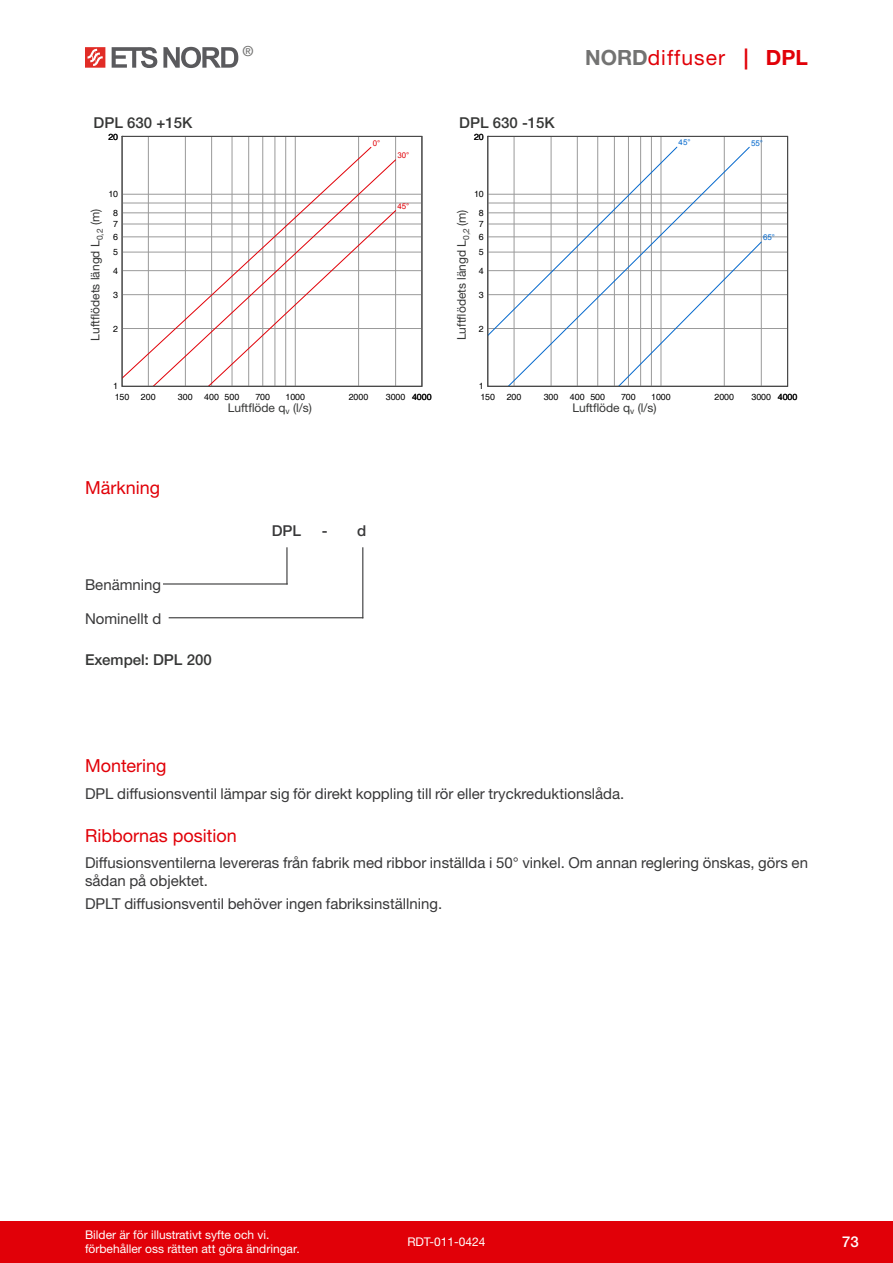
<style>
.page{position:relative;width:893px;height:1263px;background:#fff}
.page>*{position:absolute;margin:0;border:0;box-sizing:border-box;transform-origin:0 0}
.t1{font:21px "Helvetica Neue LTW1 G";letter-spacing:.05em;color:#e10008}
.Pealkiri{font:18px "Helvetica Neue LTW1 G";color:#e10008}
.Tekst{font:15px/18px "Helvetica Neue LTW1 G";color:#383839}
.Näidis{font:500 15px "Helvetica Neue LTW1 G";color:#363736}
.Markeering_kast{font:15px "Helvetica Neue LTW1 G";color:#383839}
.markeering_kiri{font:500 15px "Helvetica Neue LTW1 G";color:#383839}
.t2{font:500 15px "Helvetica Neue LTW1 G";color:#fff}
.t3{font:500 13.95px "Helvetica Neue LTW1 G";color:#737372}
.t4{font:12px/14.4px "Helvetica Neue LTW1 G";color:#fff}
.Graafiku_tekst{font:12px "Helvetica Neue LTW1 G";color:#363736}
.t5{font:9.75px "Helvetica";color:#000}
.t6{font:8.85px "Helvetica";color:#000}
.t7{font:7.95px "Arial";color:#0569cd}
.t8{font:7.95px "Arial";color:#e10008}
.s1{font-weight:700;color:#737372}
.s2{font-weight:700}
</style>
<div class="page">
<div style="left:0;top:1221px;width:893px;height:42px;background:#e10008"></div>
<svg style="left:112px;top:47px;width:45px;height:21px"></svg>
<svg style="left:163px;top:47px;width:75px;height:21px"></svg>
<svg style="left:85px;top:47px;width:20px;height:21px"></svg>
<hr style="left:148px;top:136px;width:1px;height:250px;background:#9a9a9a">
<hr style="left:185px;top:136px;width:1px;height:250px;background:#9a9a9a">
<hr style="left:211px;top:136px;width:1px;height:250px;background:#9a9a9a">
<hr style="left:232px;top:136px;width:1px;height:250px;background:#9a9a9a">
<hr style="left:248px;top:136px;width:1px;height:250px;background:#9a9a9a">
<hr style="left:262px;top:136px;width:1px;height:250px;background:#9a9a9a">
<hr style="left:275px;top:136px;width:1px;height:250px;background:#9a9a9a">
<hr style="left:285px;top:136px;width:1px;height:250px;background:#9a9a9a">
<hr style="left:295px;top:136px;width:1px;height:250px;background:#9a9a9a">
<hr style="left:358px;top:136px;width:1px;height:250px;background:#9a9a9a">
<hr style="left:395px;top:136px;width:1px;height:250px;background:#9a9a9a">
<hr style="left:122px;top:328px;width:300px;height:1px;background:#9a9a9a">
<hr style="left:122px;top:294px;width:300px;height:1px;background:#9a9a9a">
<hr style="left:122px;top:270px;width:300px;height:1px;background:#9a9a9a">
<hr style="left:122px;top:252px;width:300px;height:1px;background:#9a9a9a">
<hr style="left:122px;top:236px;width:300px;height:1px;background:#9a9a9a">
<hr style="left:122px;top:224px;width:300px;height:1px;background:#9a9a9a">
<hr style="left:122px;top:212px;width:300px;height:1px;background:#9a9a9a">
<hr style="left:122px;top:203px;width:300px;height:1px;background:#9a9a9a">
<hr style="left:122px;top:194px;width:300px;height:1px;background:#9a9a9a">
<svg style="left:372px;top:159px;width:24px;height:137px"></svg>
<svg style="left:124px;top:147px;width:248px;height:238px"></svg>
<div style="left:122px;top:136px;width:300px;height:251px;border:1px solid #454545"></div>
<hr style="left:514px;top:136px;width:1px;height:250px;background:#9a9a9a">
<hr style="left:551px;top:136px;width:1px;height:250px;background:#9a9a9a">
<hr style="left:577px;top:136px;width:1px;height:250px;background:#9a9a9a">
<hr style="left:597px;top:136px;width:1px;height:250px;background:#9a9a9a">
<hr style="left:614px;top:136px;width:1px;height:250px;background:#9a9a9a">
<hr style="left:628px;top:136px;width:1px;height:250px;background:#9a9a9a">
<hr style="left:640px;top:136px;width:1px;height:250px;background:#9a9a9a">
<hr style="left:651px;top:136px;width:1px;height:250px;background:#9a9a9a">
<hr style="left:661px;top:136px;width:1px;height:250px;background:#9a9a9a">
<hr style="left:724px;top:136px;width:1px;height:250px;background:#9a9a9a">
<hr style="left:761px;top:136px;width:1px;height:250px;background:#9a9a9a">
<hr style="left:488px;top:328px;width:300px;height:1px;background:#9a9a9a">
<hr style="left:488px;top:294px;width:300px;height:1px;background:#9a9a9a">
<hr style="left:488px;top:270px;width:300px;height:1px;background:#9a9a9a">
<hr style="left:488px;top:252px;width:300px;height:1px;background:#9a9a9a">
<hr style="left:488px;top:236px;width:300px;height:1px;background:#9a9a9a">
<hr style="left:488px;top:224px;width:300px;height:1px;background:#9a9a9a">
<hr style="left:488px;top:212px;width:300px;height:1px;background:#9a9a9a">
<hr style="left:488px;top:203px;width:300px;height:1px;background:#9a9a9a">
<hr style="left:488px;top:194px;width:300px;height:1px;background:#9a9a9a">
<svg style="left:750px;top:241px;width:12px;height:144px"></svg>
<svg style="left:677px;top:147px;width:73px;height:238px"></svg>
<svg style="left:489px;top:147px;width:188px;height:238px"></svg>
<div style="left:487px;top:136px;width:301px;height:251px;border:1px solid #454545"></div>
<hr style="left:163px;top:583px;width:125px;height:1px;background:#383839">
<hr style="left:286px;top:547px;width:1px;height:37px;background:#383839">
<hr style="left:169px;top:617px;width:194px;height:1px;background:#383839">
<hr style="left:362px;top:547px;width:1px;height:71px;background:#383839">
<p class="t3" style="left:242px;top:43px;width:13px">®</p>
<p class="t1" style="left:585px;top:44px;width:224px"><span class="s1">NORD</span>diffuser <span class="s2">| DPL</span></p>
<p class="Näidis" style="left:94px;top:113px;width:100px">DPL 630 +15K</p>
<p class="Näidis" style="left:459px;top:113px;width:97px">DPL 630 -15K</p>
<p class="t6" style="left:108px;top:131px;width:11px">20</p>
<p class="t6" style="left:108px;top:189px;width:11px">10</p>
<p class="t8" style="left:373px;top:138px;width:9px">0°</p>
<p class="t8" style="left:397px;top:150px;width:13px">30°</p>
<p class="t6" style="left:474px;top:131px;width:11px">20</p>
<p class="t6" style="left:474px;top:189px;width:11px">10</p>
<p class="t8" style="left:397px;top:201px;width:13px">45°</p>
<p class="Graafiku_tekst" style="left:88px;top:341px;width:133px;rotate:-90deg">Luftflödets längd L<sub>0,2</sub> (m)</p>
<p class="Graafiku_tekst" style="left:454px;top:340px;width:132px;rotate:-90deg">Luftflödets längd L<sub>0,2</sub> (m)</p>
<p class="t6" style="left:113px;top:208px;width:6px">8</p>
<p class="t6" style="left:113px;top:219px;width:6px">7</p>
<p class="t6" style="left:113px;top:232px;width:6px">6</p>
<p class="t5" style="left:457px;top:278px;width:34px;rotate:-90deg">L<sub>0,2</sub> (m)</p>
<p class="t5" style="left:91px;top:278px;width:34px;rotate:-90deg">L<sub>0,2</sub> (m)</p>
<p class="t6" style="left:113px;top:247px;width:6px">5</p>
<p class="t6" style="left:113px;top:266px;width:6px">4</p>
<p class="t6" style="left:113px;top:290px;width:6px">3</p>
<p class="t6" style="left:113px;top:323px;width:6px">2</p>
<p class="t6" style="left:479px;top:208px;width:6px">8</p>
<p class="t6" style="left:479px;top:219px;width:6px">7</p>
<p class="t6" style="left:479px;top:232px;width:6px">6</p>
<p class="t6" style="left:479px;top:247px;width:6px">5</p>
<p class="t6" style="left:479px;top:266px;width:6px">4</p>
<p class="t6" style="left:479px;top:290px;width:6px">3</p>
<p class="t6" style="left:479px;top:323px;width:6px">2</p>
<p class="t6" style="left:113px;top:381px;width:6px">1</p>
<p class="t6" style="left:479px;top:381px;width:6px">1</p>
<p class="t7" style="left:679px;top:137px;width:13px">45°</p>
<p class="t7" style="left:751px;top:138px;width:13px">55°</p>
<p class="t7" style="left:763px;top:232px;width:13px">65°</p>
<p class="t6" style="left:480px;top:391px;width:16px">150</p>
<p class="t6" style="left:507px;top:391px;width:16px">200</p>
<p class="t6" style="left:544px;top:391px;width:16px">300</p>
<p class="t6" style="left:570px;top:391px;width:37px">400 500</p>
<p class="t6" style="left:621px;top:391px;width:16px">700</p>
<p class="t6" style="left:651px;top:391px;width:21px">1000</p>
<p class="t6" style="left:714px;top:391px;width:21px">2000</p>
<p class="t6" style="left:751px;top:391px;width:47px">3000 4000</p>
<p class="t6" style="left:115px;top:391px;width:16px">150</p>
<p class="t6" style="left:141px;top:391px;width:16px">200</p>
<p class="t6" style="left:178px;top:391px;width:16px">300</p>
<p class="t6" style="left:204px;top:391px;width:37px">400 500</p>
<p class="t6" style="left:255px;top:391px;width:16px">700</p>
<p class="t6" style="left:285px;top:391px;width:21px">1000</p>
<p class="t6" style="left:349px;top:391px;width:21px">2000</p>
<p class="t6" style="left:386px;top:391px;width:47px">3000 4000</p>
<p class="t5" style="left:604px;top:402px;width:68px">Õhuhulk q<sub>v</sub> (l/s)</p>
<p class="t5" style="left:239px;top:402px;width:68px">Õhuhulk q<sub>v</sub> (l/s)</p>
<p class="Graafiku_tekst" style="left:228px;top:401px;width:86px">Luftflöde q<sub>v</sub> (l/s)</p>
<p class="Graafiku_tekst" style="left:572px;top:401px;width:86px">Luftflöde q<sub>v</sub> (l/s)</p>
<p class="Pealkiri" style="left:85px;top:477px;width:77px">Märkning</p>
<p class="Markeering_kast" style="left:85px;top:575px;width:78px">Benämning</p>
<p class="Markeering_kast" style="left:85px;top:609px;width:78px">Nominellt d</p>
<p class="Näidis" style="left:85px;top:650px;width:128px">Exempel: DPL 200</p>
<p class="markeering_kiri" style="left:272px;top:521px;width:31px">DPL</p>
<p class="markeering_kiri" style="left:322px;top:521px;width:46px">- d</p>
<p class="Pealkiri" style="left:85px;top:755px;width:83px">Montering</p>
<p class="Tekst" style="left:85px;top:784px;width:541px">DPL diffusionsventil lämpar sig för direkt koppling till rör eller tryckreduktionslåda.</p>
<p class="Pealkiri" style="left:85px;top:824px;width:153px">Ribbornas position</p>
<p class="Tekst" style="left:85px;top:854px;width:724px">Diffusionsventilerna levereras från fabrik med ribbor inställda i 50° vinkel. Om annan reglering önskas, görs en sådan på objektet.</p>
<p class="Tekst" style="left:85px;top:894px;width:359px">DPLT diffusionsventil behöver ingen fabriksinställning.</p>
<p class="t4" style="left:85px;top:1227px;width:216px">Bilder är för illustrativt syfte och vi. förbehåller oss rätten att göra ändringar.</p>
<p class="t4" style="left:407px;top:1234px;width:80px">RDT-011-0424</p>
<p class="t2" style="left:842px;top:1233px;width:18px">73</p>
</div>
